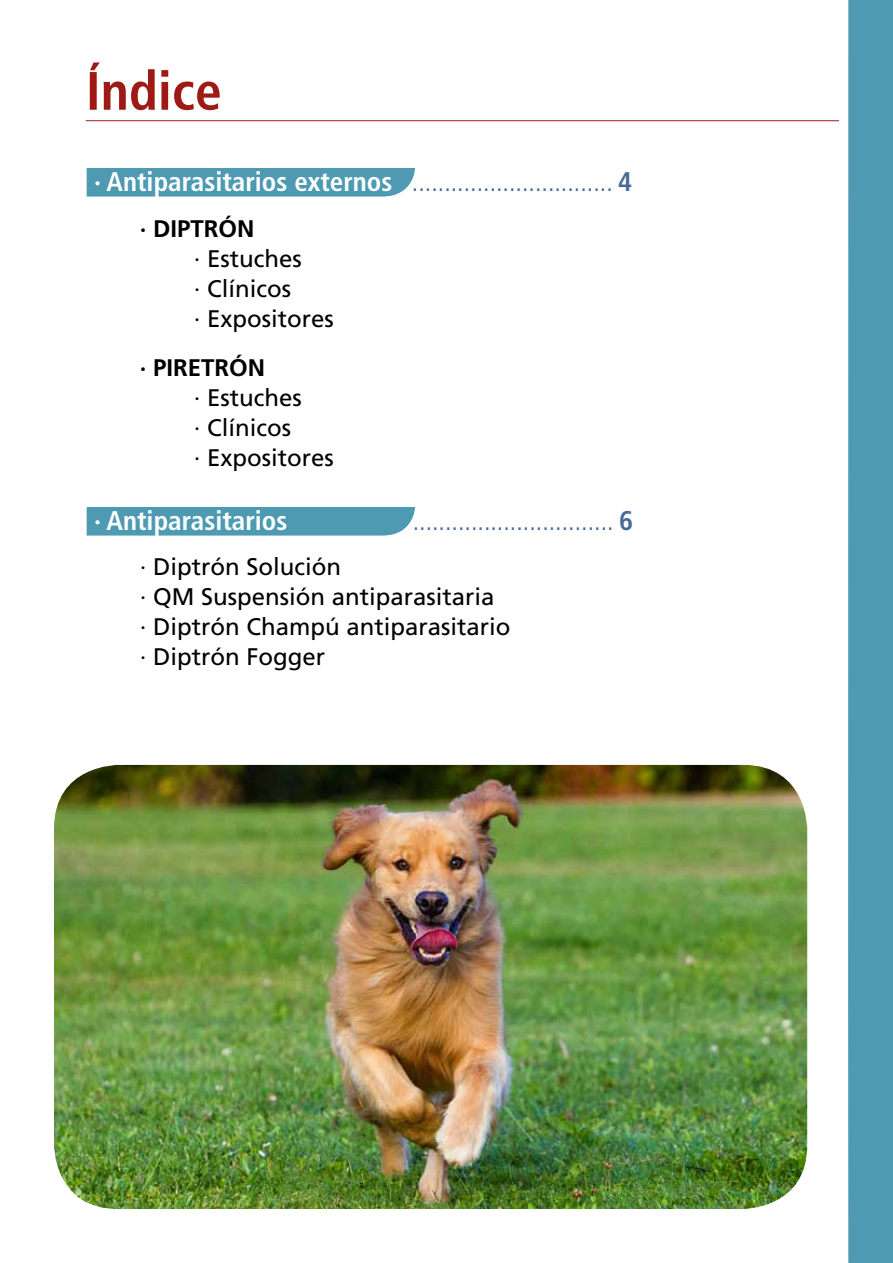
<style>
.page{position:relative;width:893px;height:1263px;background:#fff}
.page>*{position:absolute;margin:0;border:0;box-sizing:border-box;transform-origin:0 0}
.t1{font:700 condensed 54px "Frutiger";color:#9d1a15}
.t2{font:300 condensed 27px "Frutiger";color:#496997}
.t3{font:700 condensed 27px "Frutiger";color:#fff}
.t4{font:24px/30px "Frutiger";color:#000}
.t5{font:700 24px "Frutiger";color:#000}
.s1{font-weight:700;color:#fff}
.s2{font-weight:700}
</style>
<div class="page">
<hr style="left:86px;top:120px;width:753px;height:1px;background:#9d1a15">
<img style="left:54px;top:765px;width:753px;height:444px">
<div style="left:848px;top:0;width:45px;height:1263px;background:#4d9ab2"></div>
<div style="left:87px;top:168px;width:328px;height:29px;background:#4d9ab2"></div>
<div style="left:87px;top:507px;width:328px;height:28px;background:#4d9ab2"></div>
<h1 class="t1" style="left:86px;top:59px;width:138px">Índice</h1>
<p class="t2" style="left:94px;top:167px;width:540px"><span class="s1">· Antiparasitarios externos</span> ............................... <span class="s2">4</span></p>
<p class="t5" style="left:140px;top:214px;width:116px">· DIPTRÓN</p>
<p class="t4" style="left:194px;top:243px;width:142px">· Estuches<br>· Clínicos<br>· Expositores</p>
<p class="t5" style="left:140px;top:354px;width:127px">· PIRETRÓN</p>
<p class="t4" style="left:194px;top:383px;width:142px">· Estuches<br>· Clínicos<br>· Expositores</p>
<p class="t3" style="left:94px;top:505px;width:195px">· Antiparasitarios</p>
<p class="t2" style="left:413px;top:506px;width:222px">............................... <span class="s2">6</span></p>
<p class="t4" style="left:140px;top:552px;width:372px">· Diptrón Solución<br>· QM Suspensión antiparasitaria<br>· Diptrón Champú antiparasitario · Diptrón Fogger</p>
</div>
